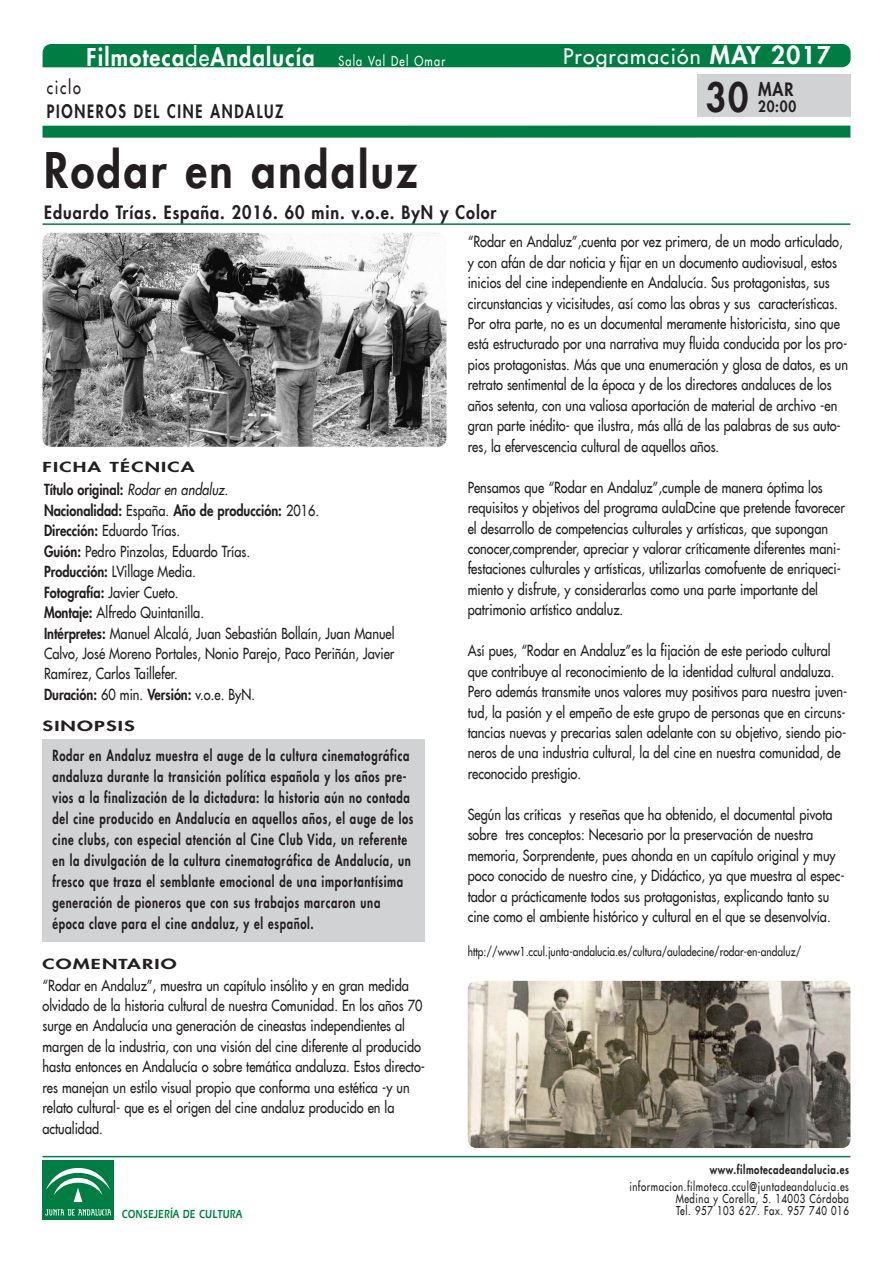
<style>
.page{position:relative;width:893px;height:1263px;background:#fff}
.page>*{position:absolute;margin:0;border:0;box-sizing:border-box;transform-origin:0 0}
.t1{font:800 48px "Futura LT";letter-spacing:.06em;color:#231f20;scale:.9 1}
.t2{font:800 39px "Futura LT";color:#231f20;scale:.9 1}
.t3{font:800 24px "Futura LT";letter-spacing:.06em;color:#fff;scale:.9 1}
.t4{font:21px "Futura LT";letter-spacing:.06em;color:#fff}
.t5{font:800 18px "Futura LT";letter-spacing:.06em;color:#231f20;scale:.9 1}
.t6{font:800 18px "Futura LT";letter-spacing:.115em;color:#231f20;scale:.8 1}
.t7{font:18px "Futura LT";letter-spacing:.115em;color:#231f20;scale:.8 1}
.t8{font:15px/20.4px "Futura LT";color:#231f20;scale:.85 1}
.t9{font:800 15px/21px "Futura LT";letter-spacing:.06em;color:#231f20;scale:.75 1}
.t10{font:800 15px "Futura LT";letter-spacing:.06em;color:#231f20;scale:.9 1}
.t11{font:800 13.5px "Futura LT";letter-spacing:.06em;color:#231f20;scale:1.5 1}
.t12{font:12px/12px "Futura LT";letter-spacing:.06em;color:#231f20;text-align:right;scale:.8 1}
.t13{font:12px "Futura LT";color:#231f20;scale:.85 1}
.t14{font:800 12px "Futura LT";letter-spacing:.06em;color:#231f20;scale:.8 1}
.t15{font:12px "Erie Black Plain";letter-spacing:.03em;color:#007d43;scale:.75 1}
.s1{font-weight:400}
.s2{font-weight:400;font-size:13.5px}
.s3{font-weight:800;font-size:24px}
.s4{font-weight:800}
.s5{font-style:italic}
</style>
<div class="page">
<img style="left:43px;top:233px;width:403px;height:214px;border-radius:9px">
<img style="left:468px;top:981px;width:382px;height:167px;border-radius:9px">
<div style="left:43px;top:44px;width:808px;height:23px;background:#007d43"></div>
<div style="left:43px;top:126px;width:807px;height:12px;background:#007d43"></div>
<div style="left:43px;top:740px;width:382px;height:202px;background:#d1d2d4"></div>
<hr style="left:43px;top:223px;width:807px;height:2px;background:#007d43">
<hr style="left:43px;top:1156px;width:807px;height:1px;background:#007d43">
<div style="left:43px;top:1160px;width:71px;height:60px;background:#007d43"></div>
<svg style="left:45px;top:1209px;width:66px;height:6px"></svg>
<svg style="left:46px;top:1168px;width:64px;height:35px"></svg>
<div style="left:697px;top:74px;width:153px;height:43px;background:#d1d2d4"></div>
<h3 class="t3" style="left:86px;top:42px;width:400px">Filmoteca<span class="s1">de</span>Andalucía <span class="s2">Sala Val Del Omar</span></h3>
<h3 class="t4" style="left:563px;top:43px;width:269px">Programación <span class="s3">MAY 2017</span></h3>
<p class="t7" style="left:47px;top:76px;width:44px">ciclo</p>
<p class="t6" style="left:47px;top:100px;width:297px">PIONEROS DEl CINE ANDAluz</p>
<h1 class="t1" style="left:44px;top:138px;width:416px">Rodar en andaluz</h1>
<p class="t5" style="left:44px;top:201px;width:504px">Eduardo Trías. España. 2016. 60 min. v.o.e. ByN y Color</p>
<h2 class="t2" style="left:706px;top:72px;width:49px">30</h2>
<p class="t5" style="left:758px;top:77px;width:41px">MAR</p>
<p class="t10" style="left:758px;top:96px;width:44px">20:00</p>
<p class="t11" style="left:43px;top:458px;width:103px">FICHA TÉCNICA</p>
<p class="t8" style="left:44px;top:480px;width:414px"><span class="s4">Título original:</span> <span class="s5">Rodar en andaluz.<br></span><span class="s4">Nacionalidad:</span> España. <span class="s4">Año de producción:</span> 2016.<br><span class="s4">Dirección:</span> Eduardo Trías.<br><span class="s4">Guión:</span> Pedro Pinzolas, Eduardo Trías.<br><span class="s4">Producción:</span> LVillage Media.<br><span class="s4">Fotografía:</span> Javier Cueto.<br><span class="s4">Montaje:</span> Alfredo Quintanilla.<br><span class="s4">Intérpretes:</span> Manuel Alcalá, Juan Sebastián Bollaín, Juan Manuel Calvo, José Moreno Portales, Nonio Parejo, Paco Periñán, Javier Ramírez, Carlos Taillefer.<br><span class="s4">Duración:</span> 60 min. <span class="s4">Versión:</span> v.o.e. ByN.</p>
<p class="t11" style="left:43px;top:717px;width:63px">SINOPSIS</p>
<p class="t9" style="left:53px;top:745px;width:483px">Rodar en Andaluz muestra el auge de la cultura cinematográfica andaluza durante la transición política española y los años pre&shy;vios a la finalización de la dictadura: la historia aún no contada del cine producido en Andalucía en aquellos años, el auge de los cine clubs, con especial atención al Cine Club Vida, un referente en la divulgación de la cultura cinematográfica de Andalucía, un fresco que traza el semblante emocional de una importantísima generación de pioneros que con sus trabajos marcaron una época clave para el cine andaluz, y el español.</p>
<p class="t11" style="left:43px;top:955px;width:91px">COMENTARIO</p>
<p class="t8" style="left:43px;top:975px;width:452px">“Rodar en Andaluz”, muestra un capítulo insólito y en gran medida olvidado de la historia cultural de nuestra Comunidad. En los años 70 surge en Andalucía una generación de cineastas independientes al margen de la industria, con una visión del cine diferente al producido hasta entonces en Andalucía o sobre temática andaluza. Estos directo&shy;res manejan un estilo visual propio que conforma una estética -y un relato cultural- que es el origen del cine andaluz producido en la actualidad.</p>
<p class="t8" style="left:468px;top:231px;width:449px">“Rodar en Andaluz”,cuenta por vez primera, de un modo articulado, y con afán de dar noticia y fijar en un documento audiovisual, estos inicios del cine independiente en Andalucía. Sus protagonistas, sus circunstancias y vicisitudes, así como las obras y sus características.<br>Por otra parte, no es un documental meramente historicista, sino que está estructurado por una narrativa muy fluida conducida por los pro&shy;pios protagonistas. Más que una enumeración y glosa de datos, es un retrato sentimental de la época y de los directores andaluces de los años setenta, con una valiosa aportación de material de archivo -en gran parte inédito- que ilustra, más allá de las palabras de sus auto&shy;res, la efervescencia cultural de aquellos años.</p>
<p class="t8" style="left:468px;top:477px;width:445px">Pensamos que “Rodar en Andaluz”,cumple de manera óptima los requisitos y objetivos del programa aulaDcine que pretende favorecer el desarrollo de competencias culturales y artísticas, que supongan conocer,comprender, apreciar y valorar críticamente diferentes mani&shy;festaciones culturales y artísticas, utilizarlas comofuente de enriqueci&shy;miento y disfrute, y considerarlas como una parte importante del patrimonio artístico andaluz.</p>
<p class="t8" style="left:468px;top:640px;width:448px">Así pues, “Rodar en Andaluz”es la fijación de este periodo cultural que contribuye al reconocimiento de la identidad cultural andaluza.<br>Pero además transmite unos valores muy positivos para nuestra juven&shy;tud, la pasión y el empeño de este grupo de personas que en circuns&shy;tancias nuevas y precarias salen adelante con su objetivo, siendo pio&shy;neros de una industria cultural, la del cine en nuestra comunidad, de reconocido prestigio.</p>
<p class="t8" style="left:468px;top:804px;width:445px">Según las críticas y reseñas que ha obtenido, el documental pivota sobre tres conceptos: Necesario por la preservación de nuestra memoria, Sorprendente, pues ahonda en un capítulo original y muy poco conocido de nuestro cine, y Didáctico, ya que muestra al espec&shy;tador a prácticamente todos sus protagonistas, explicando tanto su cine como el ambiente histórico y cultural en el que se desenvolvía.</p>
<p class="t13" style="left:468px;top:944px;width:394px">http://www1.ccul.junta-andalucia.es/cultura/auladecine/rodar-en-andaluz/</p>
<p class="t14" style="left:710px;top:1162px;width:175px">www.filmotecadeandalucia.es</p>
<p class="t12" style="left:629px;top:1180px;width:276px">informacion.filmoteca.ccul@juntadeandalucia.es<br>Medina y Corella, 5. 14003 Córdoba</p>
<p class="t15" style="left:122px;top:1209px;width:162px">CONSEJERÍA DE CULTURA</p>
<p class="t12" style="left:676px;top:1204px;width:217px">Tel. 957 103 627. Fax. 957 740 016</p>
</div>
